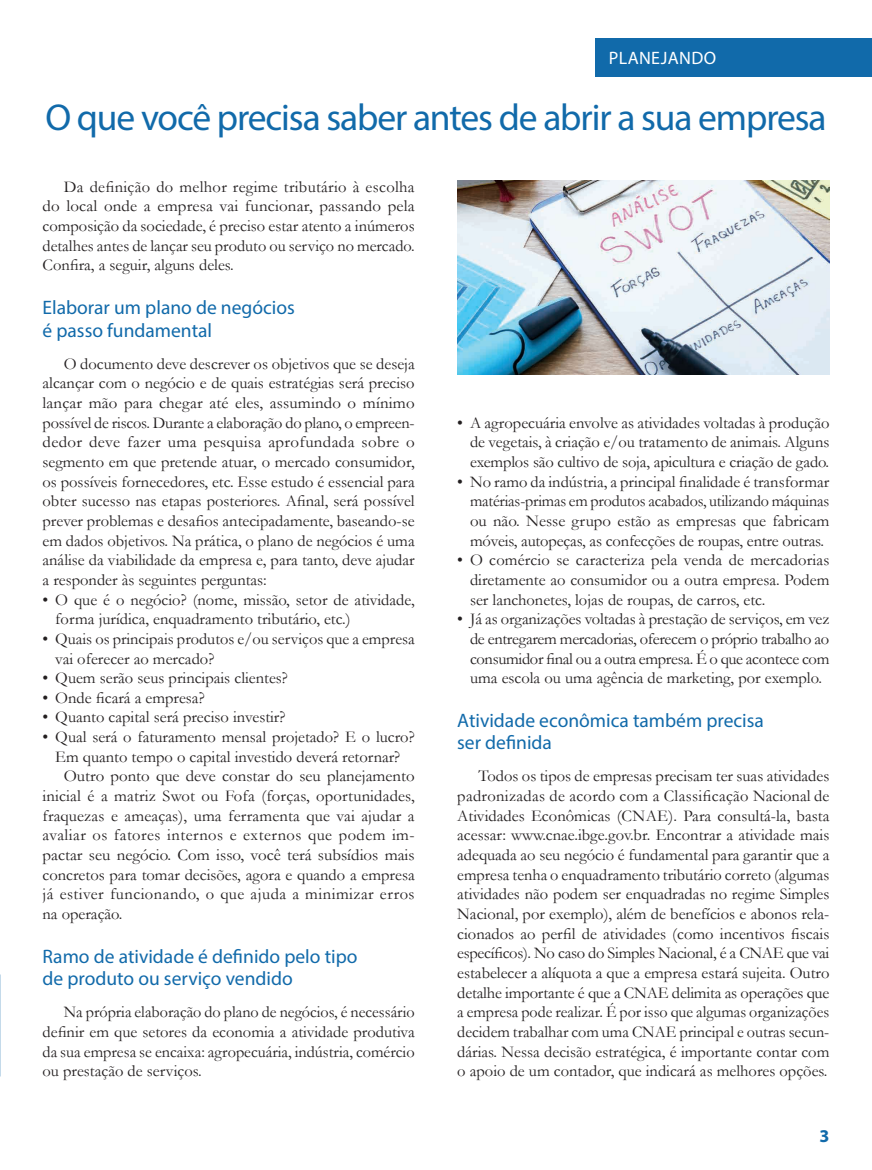
<style>
.page{position:relative;width:872px;height:1170px;background:#fff}
.page>*{position:absolute;margin:0;border:0;box-sizing:border-box;transform-origin:0 0}
.t1{font:37.5px "Myriad Pro";letter-spacing:-.03em;color:#116aaa}
.t2{font:19.5px/22.5px "Myriad Pro";color:#116aaa}
.t3{font:18px "Myriad Pro";letter-spacing:.02em;color:#fff}
.t4{font:700 18px "Myriad Pro";color:#116aaa}
.t5{font:16.5px/19.6px "Garamond";color:#231f20;text-align:justify}
.t6{font:16.5px "Garamond";letter-spacing:.03em;color:#231f20}
</style>
<div class="page">
<div style="left:595px;top:38px;width:277px;height:39px;background:#116aaa"></div>
<img style="left:457px;top:181px;width:372px;height:193px">
<p class="t3" style="left:609px;top:47px;width:109px">PLANEJANDO</p>
<h1 class="t1" style="left:45px;top:94px;width:782px">O que você precisa saber antes de abrir a sua empresa</h1>
<p class="t5" style="left:43px;top:176px;width:374px;text-indent:21px">Da definição do melhor regime tributário à escolha do local onde a empresa vai funcionar, passando pela composição da sociedade, é preciso estar atento a inúmeros detalhes antes de lançar seu produto ou serviço no mercado.<br>Confira, a seguir, alguns deles.</p>
<p class="t2" style="left:43px;top:296px;width:254px">Elaborar um plano de negócios é passo fundamental</p>
<p class="t5" style="left:43px;top:353px;width:374px;text-indent:21px">O documento deve descrever os objetivos que se deseja alcançar com o negócio e de quais estratégias será preciso lançar mão para chegar até eles, assumindo o mínimo possível de riscos. Durante a elaboração do plano, o empreen&shy;dedor deve fazer uma pesquisa aprofundada sobre o segmento em que pretende atuar, o mercado consumidor, os possíveis fornecedores, etc. Esse estudo é essencial para obter sucesso nas etapas posteriores. Afinal, será possível prever problemas e desafios antecipadamente, baseando-se em dados objetivos. Na prática, o plano de negócios é uma análise da viabilidade da empresa e, para tanto, deve ajudar a responder às seguintes perguntas:</p>
<p class="t5" style="left:55px;top:589px;width:361px;text-indent:-13px">• O que é o negócio? (nome, missão, setor de atividade, forma jurídica, enquadramento tributário, etc.)</p>
<p class="t5" style="left:55px;top:628px;width:361px;text-indent:-13px">• Quais os principais produtos e/ou serviços que a empresa vai oferecer ao mercado?</p>
<p class="t5" style="left:43px;top:667px;width:247px">• Quem serão seus principais clientes?</p>
<p class="t5" style="left:43px;top:687px;width:164px">• Onde ficará a empresa?</p>
<p class="t5" style="left:43px;top:707px;width:244px">• Quanto capital será preciso investir?</p>
<p class="t5" style="left:43px;top:726px;width:374px">• Qual será o faturamento mensal projetado? E o lucro?</p>
<p class="t5" style="left:55px;top:746px;width:346px">Em quanto tempo o capital investido deverá retornar?</p>
<p class="t5" style="left:64px;top:766px;width:352px">Outro ponto que deve constar do seu planejamento</p>
<p class="t5" style="left:43px;top:785px;width:373px">inicial é a matriz Swot ou Fofa (forças, oportunidades,</p>
<p class="t5" style="left:43px;top:805px;width:374px">fraquezas e ameaças), uma ferramenta que vai ajudar a</p>
<p class="t6" style="left:43px;top:824px;width:372px">avaliar os fatores internos e externos que podem im-</p>
<p class="t5" style="left:43px;top:844px;width:374px">pactar seu negócio. Com isso, você terá subsídios mais</p>
<p class="t5" style="left:43px;top:864px;width:374px">concretos para tomar decisões, agora e quando a empresa</p>
<p class="t6" style="left:43px;top:883px;width:374px">já estiver funcionando, o que ajuda a minimizar erros</p>
<p class="t5" style="left:43px;top:903px;width:81px">na operação.</p>
<p class="t2" style="left:43px;top:944px;width:316px">Ramo de atividade é definido pelo tipo de produto ou serviço vendido</p>
<p class="t5" style="left:43px;top:1001px;width:374px;text-indent:21px">Na própria elaboração do plano de negócios, é necessário definir em que setores da economia a atividade produtiva da sua empresa se encaixa: agropecuária, indústria, comércio ou prestação de serviços.</p>
<p class="t5" style="left:470px;top:412px;width:361px;text-indent:-13px">• A agropecuária envolve as atividades voltadas à produção de vegetais, à criação e/ou tratamento de animais. Alguns exemplos são cultivo de soja, apicultura e criação de gado.</p>
<p class="t5" style="left:470px;top:471px;width:361px;text-indent:-13px">• No ramo da indústria, a principal finalidade é transformar matérias-primas em produtos acabados, utilizando máquinas ou não. Nesse grupo estão as empresas que fabricam móveis, autopeças, as confecções de roupas, entre outras.</p>
<p class="t5" style="left:470px;top:549px;width:361px;text-indent:-13px">• O comércio se caracteriza pela venda de mercadorias diretamente ao consumidor ou a outra empresa. Podem ser lanchonetes, lojas de roupas, de carros, etc.</p>
<p class="t5" style="left:470px;top:608px;width:361px;text-indent:-13px">• Já as organizações voltadas à prestação de serviços, em vez de entregarem mercadorias, oferecem o próprio trabalho ao consumidor final ou a outra empresa. É o que acontece com uma escola ou uma agência de marketing, por exemplo.</p>
<p class="t2" style="left:457px;top:708px;width:308px">Atividade econômica também precisa ser definida</p>
<p class="t5" style="left:457px;top:766px;width:374px;text-indent:21px">Todos os tipos de empresas precisam ter suas atividades padronizadas de acordo com a Classificação Nacional de Atividades Econômicas (CNAE). Para consultá-la, basta acessar: www.cnae.ibge.gov.br. Encontrar a atividade mais adequada ao seu negócio é fundamental para garantir que a empresa tenha o enquadramento tributário correto (algumas atividades não podem ser enquadradas no regime Simples Nacional, por exemplo), além de benefícios e abonos rela&shy;cionados ao perfil de atividades (como incentivos fiscais específicos). No caso do Simples Nacional, é a CNAE que vai estabelecer a alíquota a que a empresa estará sujeita. Outro detalhe importante é que a CNAE delimita as operações que a empresa pode realizar. É por isso que algumas organizações decidem trabalhar com uma CNAE principal e outras secun&shy;dárias. Nessa decisão estratégica, é importante contar com o apoio de um contador, que indicará as melhores opções.</p>
<p class="t4" style="left:819px;top:1124px;width:11px">3</p>
</div>
